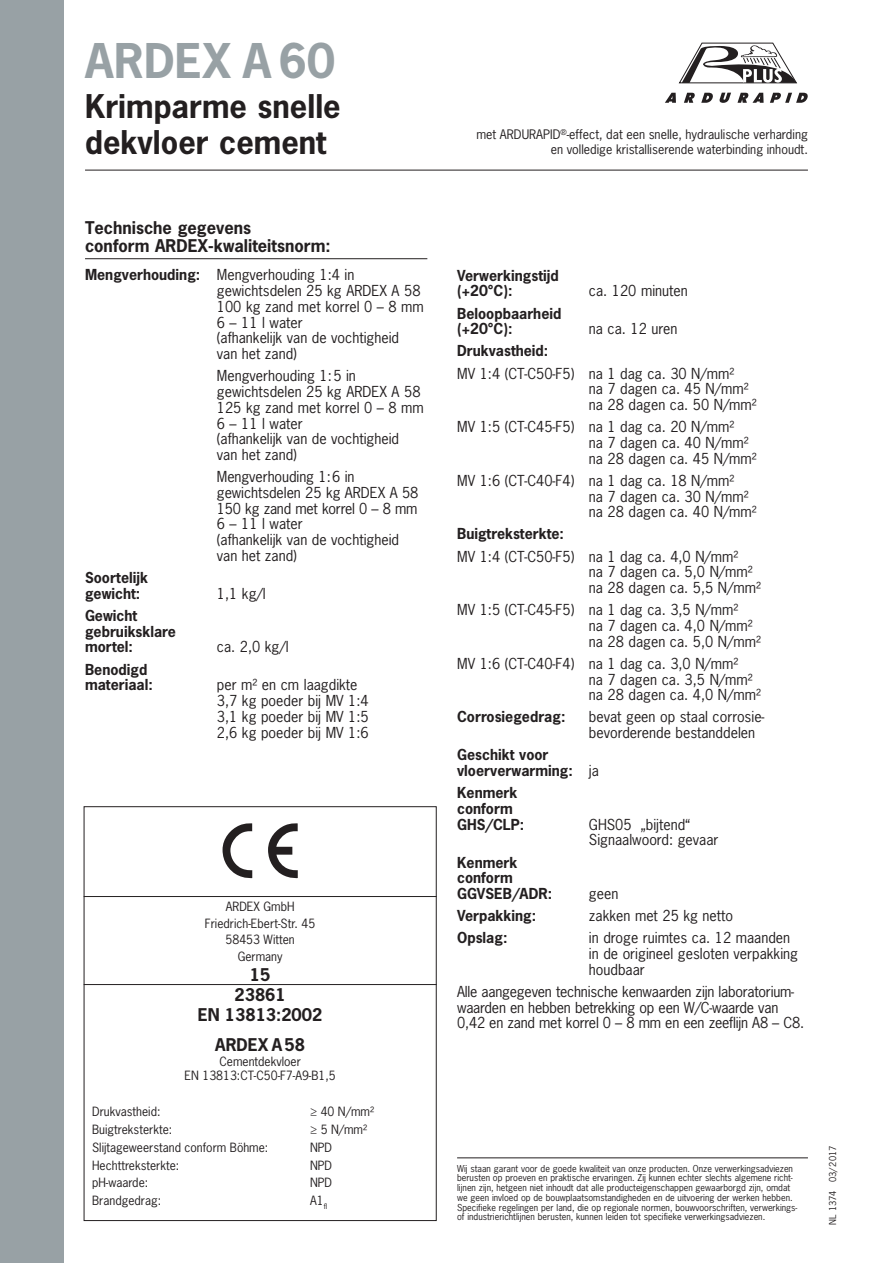
<style>
.page{position:relative;width:893px;height:1263px;background:#fff}
.page>*{position:absolute;margin:0;border:0;box-sizing:border-box;transform-origin:0 0}
.t1{font:700 45px "News Gothic Std";letter-spacing:.01em;color:#98a1a5}
.t2{font:700 30.75px/36px "News Gothic Std";color:#231f20}
.t3{font:700 16.5px/19.8px "News Gothic Std";color:#231f20}
.t4{font:14.25px/15.8px "News Gothic Std";color:#231f20}
.t5{font:700 14.25px/15.8px "News Gothic Std";color:#231f20}
.t6{font:12.3px/14.9px "News Gothic Std";color:#231f20;text-align:right}
.t7{font:12px/16.5px "News Gothic Std";color:#231f20;text-align:center}
.t8{font:9px/9.8px "News Gothic Std";color:#231f20}
.s1{font-weight:700}
.s2{font-weight:400}
</style>
<div class="page">
<div style="left:0;top:0;width:64px;height:1263px;background:#98a1a5"></div>
<hr style="left:85px;top:258px;width:342px;height:1px;background:#231f20">
<hr style="left:457px;top:1157px;width:351px;height:1px;background:#231f20">
<div style="left:84px;top:806px;width:353px;height:415px;border:1px solid #231f20"></div>
<hr style="left:84px;top:896px;width:353px;height:1px;background:#231f20">
<hr style="left:84px;top:984px;width:353px;height:1px;background:#231f20">
<svg style="left:223px;top:823px;width:29px;height:56px"></svg>
<svg style="left:268px;top:823px;width:30px;height:56px"></svg>
<hr style="left:85px;top:170px;width:723px;height:1px;background:#231f20">
<svg style="left:737px;top:93px;width:27px;height:10px"></svg>
<svg style="left:770px;top:93px;width:38px;height:10px"></svg>
<svg style="left:684px;top:93px;width:11px;height:10px"></svg>
<svg style="left:665px;top:93px;width:11px;height:10px"></svg>
<svg style="left:701px;top:93px;width:30px;height:10px"></svg>
<svg style="left:678px;top:43px;width:119px;height:41px"></svg>
<h1 class="t1" style="left:85px;top:31px;width:252px">ARDEX A 60</h1>
<h2 class="t2" style="left:85px;top:88px;width:257px">Krimparme snelle dekvloer cement</h2>
<p class="t3" style="left:85px;top:218px;width:247px;line-height:18px">Technische gegevens<br>conform ARDEX-kwaliteitsnorm:</p>
<p class="t4" style="left:217px;top:267px;width:208px;text-indent:-132px"><span class="s1">Mengverhouding:</span> Mengverhouding 1:4 in gewichtsdelen 25 kg ARDEX A 58<br>100 kg zand met korrel 0 – 8 mm<br>6 – 11 l water<br>(afhankelijk van de vochtigheid<br>van het zand)</p>
<p class="t4" style="left:217px;top:368px;width:208px">Mengverhouding 1:5 in gewichtsdelen 25 kg ARDEX A 58<br>125 kg zand met korrel 0 – 8 mm<br>6 – 11 l water<br>(afhankelijk van de vochtigheid<br>van het zand)</p>
<p class="t4" style="left:217px;top:469px;width:203px">Mengverhouding 1:6 in gewichtsdelen 25 kg ARDEX A 58<br>150 kg zand met korrel 0 – 8 mm<br>6 – 11 l water<br>(afhankelijk van de vochtigheid van het zand)</p>
<p class="t5" style="left:85px;top:570px;width:65px">Soortelijk gewicht:</p>
<p class="t4" style="left:217px;top:585px;width:50px">1,1 kg/l</p>
<p class="t5" style="left:85px;top:607px;width:93px">Gewicht gebruiksklare mortel:</p>
<p class="t5" style="left:85px;top:661px;width:69px">Benodigd materiaal:</p>
<p class="t4" style="left:217px;top:639px;width:73px">ca. 2,0 kg/l</p>
<p class="t4" style="left:217px;top:677px;width:153px">per m² en cm laagdikte<br>3,7 kg poeder bij MV 1:4<br>3,1 kg poeder bij MV 1:5<br>2,6 kg poeder bij MV 1:6</p>
<p class="t7" style="left:205px;top:898px;width:112px">ARDEX GmbH<br>Friedrich-Ebert-Str. 45<br>58453 Witten<br>Germany</p>
<p class="t3" style="left:198px;top:965px;width:126px;text-align:center">15<br>23861<br>EN 13813:2002</p>
<p class="t3" style="left:215px;top:1035px;width:91px">ARDEX A 58</p>
<p class="t7" style="left:184px;top:1054px;width:153px;line-height:14.4px">Cementdekvloer<br>EN 13813:CT-C50-F7-A9-B1,5</p>
<p class="t7" style="left:92px;top:1103px;width:70px">Drukvastheid:</p>
<p class="t7" style="left:310px;top:1103px;width:66px">≥ 40 N/mm²</p>
<p class="t7" style="left:92px;top:1121px;width:82px">Buigtreksterkte:</p>
<p class="t7" style="left:310px;top:1121px;width:59px">≥ 5 N/mm²</p>
<p class="t7" style="left:92px;top:1139px;width:178px">Slijtageweerstand conform Böhme:</p>
<p class="t7" style="left:310px;top:1139px;width:24px">NPD</p>
<p class="t7" style="left:92px;top:1157px;width:89px">Hechttreksterkte:</p>
<p class="t7" style="left:310px;top:1157px;width:24px">NPD</p>
<p class="t7" style="left:92px;top:1174px;width:58px">pH-waarde:</p>
<p class="t7" style="left:310px;top:1174px;width:24px">NPD</p>
<p class="t7" style="left:92px;top:1192px;width:70px">Brandgedrag:</p>
<p class="t7" style="left:310px;top:1192px;width:19px">A1<sub>fl</sub></p>
<p class="t6" style="left:476px;top:127px;width:333px">met ARDURAPID<sup>®</sup>-effect, dat een snelle, hydraulische verharding en volledige kristalliserende waterbinding inhoudt.</p>
<p class="t5" style="left:457px;top:267px;width:103px">Verwerkingstijd (+20°C):</p>
<p class="t5" style="left:457px;top:305px;width:106px">Beloopbaarheid (+20°C):</p>
<p class="t4" style="left:589px;top:283px;width:100px">ca. 120 minuten</p>
<p class="t4" style="left:589px;top:321px;width:90px">na ca. 12 uren</p>
<p class="t5" style="left:457px;top:343px;width:93px">Drukvastheid:</p>
<p class="t4" style="left:589px;top:365px;width:169px;text-indent:-132px">MV 1:4 (CT-C50-F5) na 1 dag ca. 30 N/mm²<br>na 7 dagen ca. 45 N/mm² na 28 dagen ca. 50 N/mm²</p>
<p class="t4" style="left:589px;top:419px;width:169px;text-indent:-132px">MV 1:5 (CT-C45-F5) na 1 dag ca. 20 N/mm²<br>na 7 dagen ca. 40 N/mm² na 28 dagen ca. 45 N/mm²</p>
<p class="t4" style="left:589px;top:472px;width:169px;text-indent:-132px">MV 1:6 (CT-C40-F4) na 1 dag ca. 18 N/mm²<br>na 7 dagen ca. 30 N/mm² na 28 dagen ca. 40 N/mm²</p>
<p class="t5" style="left:457px;top:526px;width:108px">Buigtreksterkte:</p>
<p class="t4" style="left:589px;top:548px;width:173px;text-indent:-132px">MV 1:4 (CT-C50-F5) na 1 dag ca. 4,0 N/mm²<br>na 7 dagen ca. 5,0 N/mm² na 28 dagen ca. 5,5 N/mm²</p>
<p class="t4" style="left:589px;top:602px;width:173px;text-indent:-132px">MV 1:5 (CT-C45-F5) na 1 dag ca. 3,5 N/mm²<br>na 7 dagen ca. 4,0 N/mm² na 28 dagen ca. 5,0 N/mm²</p>
<p class="t4" style="left:589px;top:655px;width:173px;text-indent:-132px">MV 1:6 (CT-C40-F4) na 1 dag ca. 3,0 N/mm²<br>na 7 dagen ca. 3,5 N/mm² na 28 dagen ca. 4,0 N/mm²</p>
<p class="t5" style="left:457px;top:709px;width:110px">Corrosiegedrag:</p>
<p class="t4" style="left:589px;top:709px;width:177px">bevat geen op staal corrosie&shy;bevorderende bestanddelen</p>
<p class="t5" style="left:457px;top:747px;width:143px">Geschikt voor vloerverwarming: <span class="s2">ja</span></p>
<p class="t5" style="left:457px;top:785px;width:69px">Kenmerk conform<br>GHS/CLP:</p>
<p class="t4" style="left:589px;top:816px;width:131px">GHS05 „bijtend“<br>Signaalwoord: gevaar</p>
<p class="t5" style="left:457px;top:854px;width:97px">Kenmerk conform<br>GGVSEB/ADR:</p>
<p class="t4" style="left:589px;top:886px;width:31px">geen</p>
<p class="t5" style="left:457px;top:908px;width:81px">Verpakking:</p>
<p class="t4" style="left:589px;top:908px;width:146px">zakken met 25 kg netto</p>
<p class="t5" style="left:457px;top:930px;width:52px">Opslag:</p>
<p class="t4" style="left:589px;top:930px;width:211px">in droge ruimtes ca. 12 maanden in de origineel gesloten verpakking houdbaar</p>
<p class="t4" style="left:457px;top:983px;width:349px">Alle aangegeven technische kenwaarden zijn laboratorium&shy;waarden en hebben betrekking op een W/C-waarde van<br>0,42 en zand met korrel 0 – 8 mm en een zeeflijn A8 – C8.</p>
<p class="t8" style="left:457px;top:1163px;width:342px">Wij staan garant voor de goede kwaliteit van onze producten. Onze verwerkingsadviezen berusten op proeven en praktische ervaringen. Zij kunnen echter slechts algemene richt&shy;lijnen zijn, hetgeen niet inhoudt dat alle producteigenschappen gewaarborgd zijn, omdat we geen invloed op de bouwplaatsomstandigheden en de uitvoering der werken hebben.<br>Specifieke regelingen per land, die op regionale normen, bouwvoorschriften, verwerkings&shy;of industrierichtlijnen berusten, kunnen leiden tot specifieke verwerkingsadviezen.</p>
<p class="t8" style="left:828px;top:1225px;width:80px;rotate:-90deg">NL 1374 03/2017</p>
</div>
